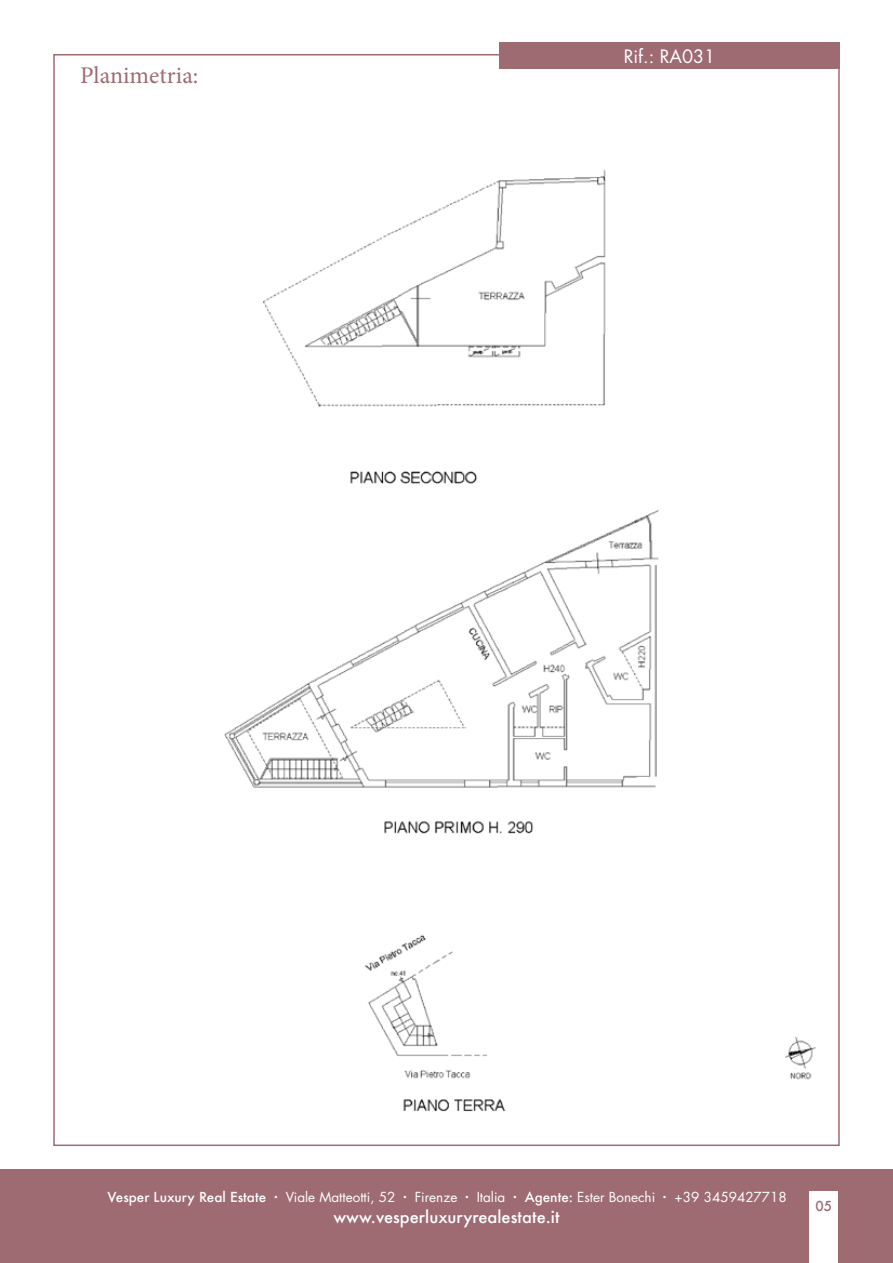
<style>
.page{position:relative;width:893px;height:1263px;background:#fff}
.page>*{position:absolute;margin:0;border:0;box-sizing:border-box;transform-origin:0 0}
.t1{font:24px "Minion Pro";color:#9e6b73}
.t2{font:18px "Futura";color:#fff}
.t3{font:500 16.5px "Futura";color:#fff}
.t4{font:13.5px "Futura";color:#fff}
.t5{font:500 13.5px "Futura";color:#9e6b73}
.s1{font-weight:500}
.s2{font-family:"Typo Graphica"}
</style>
<div class="page">
<div style="left:0;top:1169px;width:893px;height:94px;background:#9e6b73"></div>
<div style="left:810px;top:1191px;width:28px;height:72px;background:#fff"></div>
<div style="left:499px;top:42px;width:341px;height:27px;background:#9e6b73"></div>
<img style="left:224px;top:169px;width:592px;height:943px">
<h1 class="t1" style="left:80px;top:59px;width:120px">Planimetria:</h1>
<h2 class="t2" style="left:624px;top:44px;width:93px">Rif.: RA031</h2>
<p class="t4" style="left:108px;top:1188px;width:681px"><span class="s1">Vesper Luxury Real Estate</span> <span class="s2">·</span> Viale Matteotti, 52 <span class="s2">·</span> Firenze <span class="s2">·</span> Italia <span class="s2">·</span> <span class="s1">Agente:</span> Ester Bonechi <span class="s2">·</span> +39 3459427718</p>
<p class="t3" style="left:333px;top:1205px;width:228px">www.vesperluxuryrealestate.it</p>
<p class="t5" style="left:815px;top:1197px;width:18px">05</p>
</div>
